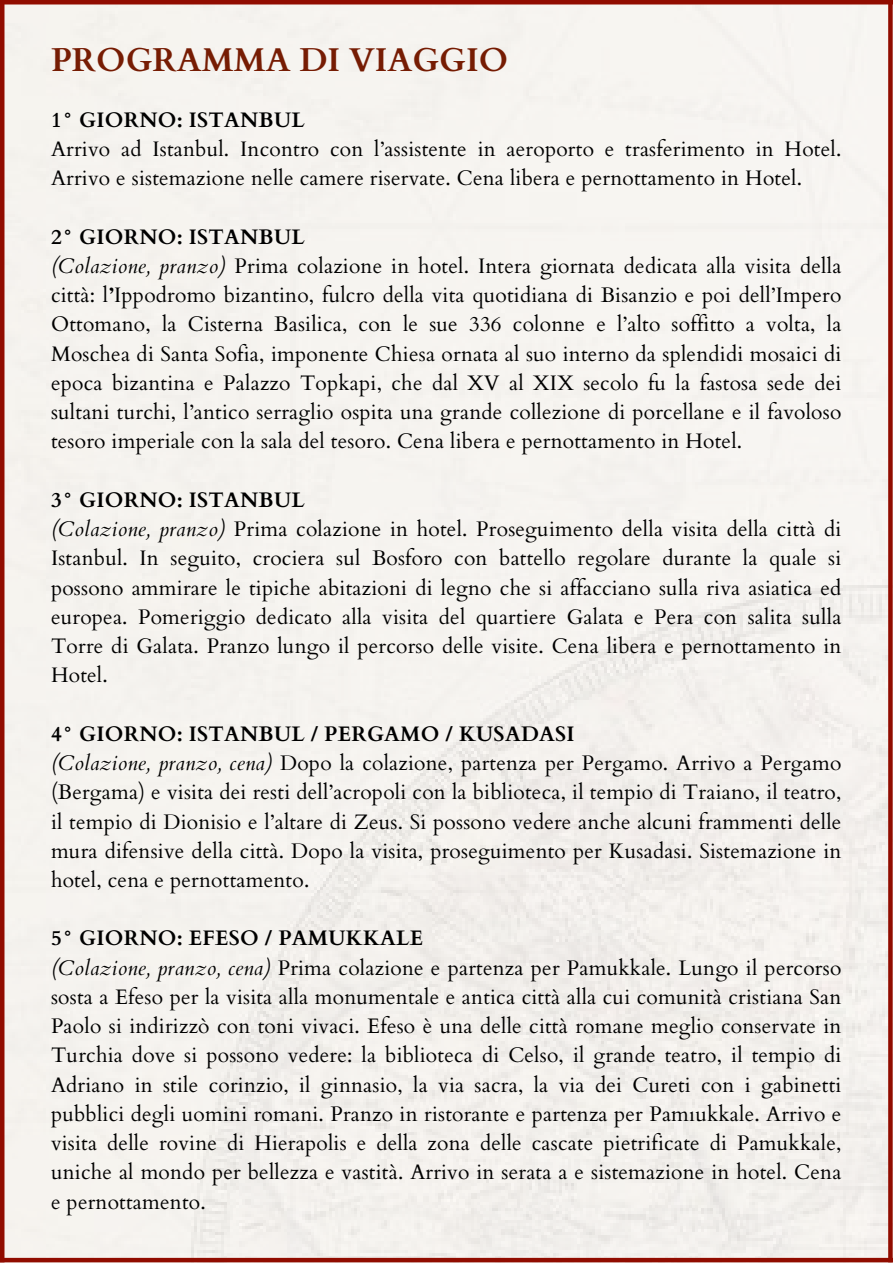
<style>
.page{position:relative;width:893px;height:1264px;background:#fff}
.page>*{position:absolute;margin:0;border:0;box-sizing:border-box;transform-origin:0 0}
.t1{font:700 33px "Cardo";color:#761c03}
.t2{font:21px/29.2px "Cardo";letter-spacing:.01em;color:#000}
.t3{font:700 21px "Cardo";letter-spacing:.01em;color:#000}
.s1{font-weight:700}
.s2{font-style:italic}
</style>
<div class="page">
<div style="left:4px;top:4px;width:884px;height:1253px;background:#f5f3ef"></div>
<hr style="left:0;top:0;width:892px;height:4px;background:#910c00">
<div style="left:0;top:1257px;width:892px;height:5px;background:#910c00"></div>
<hr style="left:0;top:0;width:4px;height:1262px;background:#910c00">
<svg style="left:888px;top:4px;width:4px;height:1254px;background:#95160b"></svg>
<h1 class="t1" style="left:51px;top:38px;width:458px">PROGRAMMA DI VIAGGIO</h1>
<p class="t3" style="left:51px;top:106px;width:255px">1° GIORNO: ISTANBUL</p>
<p class="t2" style="left:51px;top:135px;width:791px">Arrivo ad Istanbul. Incontro con l’assistente in aeroporto e trasferimento in Hotel.<br>Arrivo e sistemazione nelle camere riservate. Cena libera e pernottamento in Hotel.</p>
<p class="t2" style="left:51px;top:222px;width:791px"><span class="s1">2° GIORNO: ISTANBUL<br></span><span class="s2">(Colazione, pranzo)</span> Prima colazione in hotel. Intera giornata dedicata alla visita della città: l<span class="s1">’</span>Ippodromo bizantino, fulcro della vita quotidiana di Bisanzio e poi dell’Impero Ottomano, la Cisterna Basilica, con le sue 336 colonne e l’alto soffitto a volta, la Moschea di Santa Sofia, imponente Chiesa ornata al suo interno da splendidi mosaici di epoca bizantina e Palazzo Topkapi, che dal XV al XIX secolo fu la fastosa sede dei sultani turchi, l’antico serraglio ospita una grande collezione di porcellane e il favoloso tesoro imperiale con la sala del tesoro. Cena libera e pernottamento in Hotel.</p>
<p class="t2" style="left:51px;top:485px;width:791px"><span class="s1">3° GIORNO: ISTANBUL<br></span><span class="s2">(Colazione, pranzo)</span> Prima colazione in hotel. Proseguimento della visita della città di Istanbul. In seguito, crociera sul Bosforo con battello regolare durante la quale si possono ammirare le tipiche abitazioni di legno che si affacciano sulla riva asiatica ed europea. Pomeriggio dedicato alla visita del quartiere Galata e Pera con salita sulla Torre di Galata. Pranzo lungo il percorso delle visite. Cena libera e pernottamento in Hotel.</p>
<p class="t2" style="left:51px;top:719px;width:791px"><span class="s1">4° GIORNO: ISTANBUL / PERGAMO / KUSADASI<br></span><span class="s2">(Colazione, pranzo, cena)</span> Dopo la colazione, partenza per Pergamo. Arrivo a Pergamo (Bergama) e visita dei resti dell’acropoli con la biblioteca, il tempio di Traiano, il teatro, il tempio di Dionisio e l’altare di Zeus. Si possono vedere anche alcuni frammenti delle mura difensive della città. Dopo la visita, proseguimento per Kusadasi. Sistemazione in hotel, cena e pernottamento.</p>
<p class="t2" style="left:51px;top:924px;width:791px"><span class="s1">5° GIORNO: EFESO / PAMUKKALE<br></span><span class="s2">(Colazione, pranzo, cena)</span> Prima colazione e partenza per Pamukkale. Lungo il percorso sosta a Efeso per la visita alla monumentale e antica città alla cui comunità cristiana San Paolo si indirizzò con toni vivaci. Efeso è una delle città romane meglio conservate in Turchia dove si possono vedere: la biblioteca di Celso, il grande teatro, il tempio di Adriano in stile corinzio, il ginnasio, la via sacra, la via dei Cureti con i gabinetti pubblici degli uomini romani. Pranzo in ristorante e partenza per Pamıukkale. Arrivo e visita delle rovine di Hierapolis e della zona delle cascate pietrificate di Pamukkale, uniche al mondo per bellezza e vastità. Arrivo in serata a e sistemazione in hotel. Cena e pernottamento.</p>
</div>
